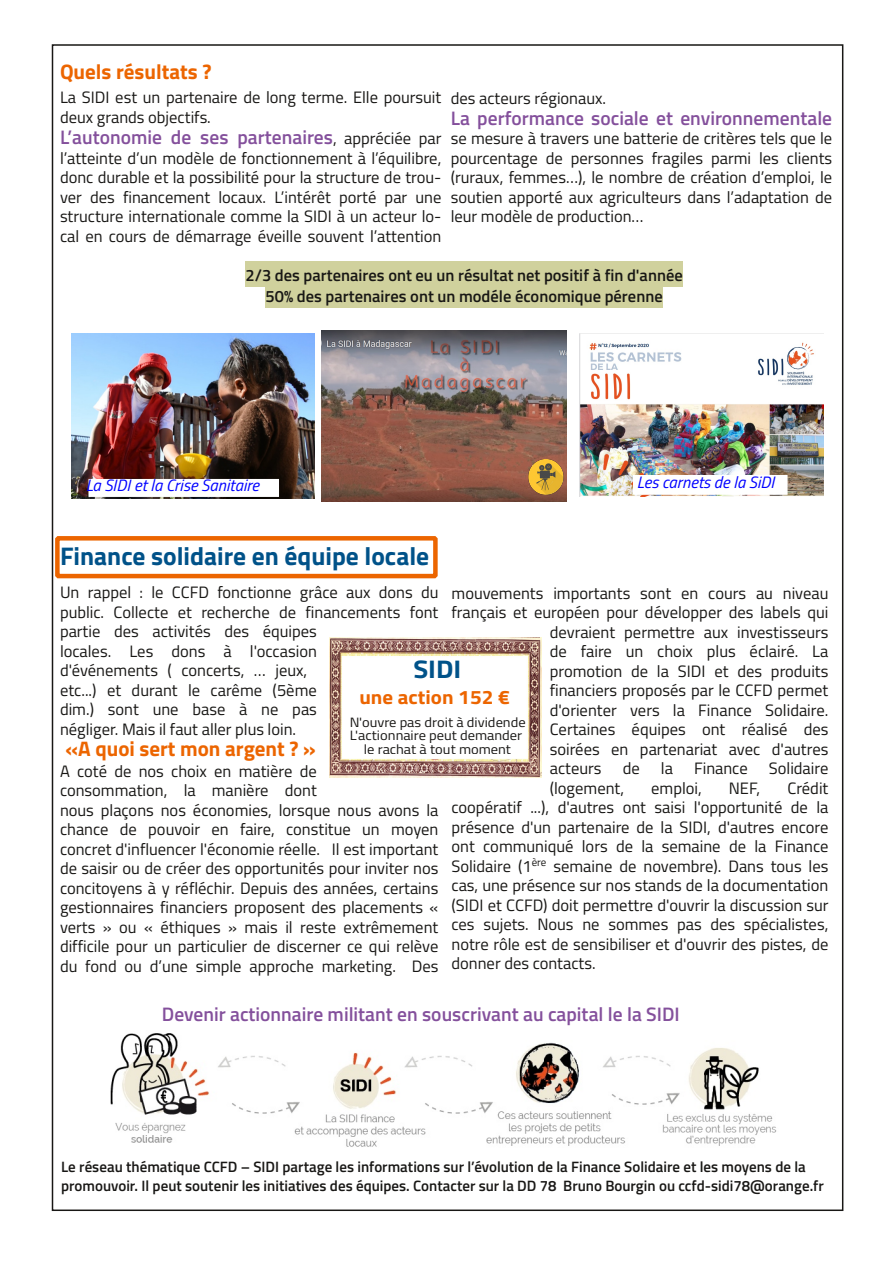
<style>
.page{position:relative;width:893px;height:1263px;background:#fff}
.page>*{position:absolute;margin:0;border:0;box-sizing:border-box;transform-origin:0 0}
.t1{font:700 25.5px "Titillium Web";color:#005289}
.t2{font:700 25.5px "Titillium Web";color:#005289;scale:1.07 1}
.t3{font:700 21px "Titillium Web";color:#ec6500}
.t4{font:600 19.5px "Titillium Web";color:#84509c}
.t5{font:700 19.5px "Titillium Web";color:#ec6500;scale:1.07 1}
.t6{font:16.5px/19.5px "Titillium Web";color:#181715}
.t7{font:600 16.5px/21px "Titillium Web";color:#181715;text-align:center}
.t8{font:italic 16.5px "Titillium Web";color:#00f}
.t9{font:600 15px/19.5px "Titillium Web";color:#181715}
.t10{font:13.5px/13.5px "Titillium Web";color:#181715;text-align:center;scale:1.07 1}
.s1{font-weight:400;font-size:16.5px;color:#181715}
</style>
<div class="page">
<img style="left:110px;top:1033px;width:667px;height:114px">
<div style="left:245px;top:262px;width:438px;height:25px;background:#d0d19d"></div>
<div style="left:265px;top:283px;width:398px;height:25px;background:#d0d19d"></div>
<img style="left:321px;top:331px;width:245px;height:170px">
<img style="left:528px;top:459px;width:35px;height:35px">
<div style="left:55px;top:536px;width:383px;height:42px;border:4px solid #ec6500"></div>
<img style="left:330px;top:638px;width:211px;height:140px">
<img style="left:71px;top:333px;width:243px;height:165px">
<img style="left:579px;top:333px;width:244px;height:164px">
<div style="left:634px;top:476px;width:153px;height:18px;background:#fff"></div>
<div style="left:633px;top:475px;width:154px;height:20px;border:2px solid #fff"></div>
<div style="left:89px;top:480px;width:189px;height:16px;background:#fff"></div>
<div style="left:88px;top:479px;width:191px;height:18px;border:2px solid #fff"></div>
<p class="t3" style="left:60px;top:55px;width:153px">Quels résultats ?</p>
<p class="t6" style="left:60px;top:88px;width:383px">La SIDI est un partenaire de long terme. Elle poursuit deux grands objectifs.</p>
<p class="t4" style="left:60px;top:122px;width:383px">L’autonomie de ses partenaires<span class="s1">, appréciée par</span></p>
<p class="t6" style="left:60px;top:148px;width:383px;text-align:justify">l’atteinte d’un modèle de fonctionnement à l’équilibre, donc durable et la possibilité pour la structure de trou&shy;ver des financement locaux. L’intérêt porté par une structure internationale comme la SIDI à un acteur lo&shy;cal en cours de démarrage éveille souvent l’attention</p>
<p class="t6" style="left:451px;top:88px;width:157px">des acteurs régionaux.</p>
<p class="t4" style="left:451px;top:103px;width:383px">La performance sociale et environnementale</p>
<p class="t6" style="left:451px;top:128px;width:383px;text-align:justify">se mesure à travers une batterie de critères tels que le pourcentage de personnes fragiles parmi les clients (ruraux, femmes…), le nombre de création d’emploi, le soutien apporté aux agriculteurs dans l’adaptation de leur modèle de production…</p>
<p class="t7" style="left:245px;top:264px;width:439px">2/3 des partenaires ont eu un résultat net positif à fin d'année<br>50% des partenaires ont un modéle économique pérenne</p>
<p class="t8" style="left:85px;top:472px;width:175px">La SIDI et la Crise Sanitaire</p>
<p class="t8" style="left:637px;top:469px;width:139px">Les carnets de la SiDI</p>
<h1 class="t1" style="left:60px;top:536px;width:371px">Finance solidaire en équipe locale</h1>
<p class="t6" style="left:60px;top:582px;width:380px">Un rappel : le CCFD fonctionne grâce aux dons du public. Collecte et recherche de financements font partie des activités des équipes<br>locales. Les dons à l'occasion<br>d'événements ( concerts, … jeux,<br>etc...) et durant le carême (5ème<br>dim.) sont une base à ne pas<br>négliger. Mais il faut aller plus loin.</p>
<p class="t6" style="left:60px;top:761px;width:380px">A coté de nos choix en matière de<br>consommation, la manière dont<br>nous plaçons nos économies, lorsque nous avons la chance de pouvoir en faire, constitue un moyen concret d'influencer l'économie réelle. Il est important de saisir ou de créer des opportunités pour inviter nos concitoyens à y réfléchir. Depuis des années, certains gestionnaires financiers proposent des placements « verts » ou « éthiques » mais il reste extrêmement difficile pour un particulier de discerner ce qui relève du fond ou d’une simple approche marketing. Des</p>
<p class="t6" style="left:451px;top:583px;width:378px">mouvements importants sont en cours au niveau</p>
<p class="t6" style="left:451px;top:602px;width:378px">français et européen pour développer des labels qui</p>
<p class="t6" style="left:550px;top:622px;width:280px">devraient permettre aux investisseurs</p>
<p class="t6" style="left:550px;top:641px;width:280px">de faire un choix plus éclairé. La</p>
<p class="t6" style="left:550px;top:661px;width:280px">promotion de la SIDI et des produits</p>
<p class="t6" style="left:550px;top:680px;width:280px">financiers proposés par le CCFD permet</p>
<p class="t6" style="left:550px;top:700px;width:280px">d'orienter vers la Finance Solidaire.</p>
<p class="t6" style="left:550px;top:719px;width:280px">Certaines équipes ont réalisé des</p>
<p class="t6" style="left:550px;top:739px;width:280px">soirées en partenariat avec d'autres</p>
<p class="t6" style="left:550px;top:758px;width:53px">acteurs</p>
<p class="t6" style="left:623px;top:758px;width:19px">de</p>
<p class="t6" style="left:661px;top:758px;width:14px">la</p>
<p class="t6" style="left:694px;top:758px;width:55px">Finance</p>
<p class="t6" style="left:769px;top:758px;width:61px">Solidaire</p>
<p class="t6" style="left:550px;top:778px;width:76px">(logement,</p>
<p class="t6" style="left:651px;top:778px;width:52px">emploi,</p>
<p class="t6" style="left:729px;top:778px;width:33px">NEF,</p>
<h1 class="t2" style="left:413px;top:649px;width:46px">SIDI</h1>
<p class="t5" style="left:359px;top:682px;width:142px">une action 152 €</p>
<p class="t10" style="left:349px;top:715px;width:166px">N'ouvre pas droit à dividende<br>L'actionnaire peut demander le rachat à tout moment</p>
<p class="t3" style="left:66px;top:732px;width:252px">«A quoi sert mon argent ? »</p>
<p class="t6" style="left:451px;top:778px;width:378px;text-align:justify;text-indent:336px">Crédit coopératif ...), d'autres ont saisi l'opportunité de la présence d'un partenaire de la SIDI, d'autres encore ont communiqué lors de la semaine de la Finance Solidaire (1<sup>ère</sup> semaine de novembre). Dans tous les cas, une présence sur nos stands de la documentation (SIDI et CCFD) doit permettre d'ouvrir la discussion sur ces sujets. Nous ne sommes pas des spécialistes, notre rôle est de sensibiliser et d'ouvrir des pistes, de donner des contacts.</p>
<p class="t4" style="left:162px;top:999px;width:519px">Devenir actionnaire militant en souscrivant au capital le la SIDI</p>
<p class="t9" style="left:61px;top:1156px;width:764px">Le réseau thématique CCFD – SIDI partage les informations sur l’évolution de la Finance Solidaire et les moyens de la promouvoir. Il peut soutenir les initiatives des équipes. Contacter sur la DD 78 Bruno Bourgin ou ccfd-sidi78@orange.fr</p>
</div>
